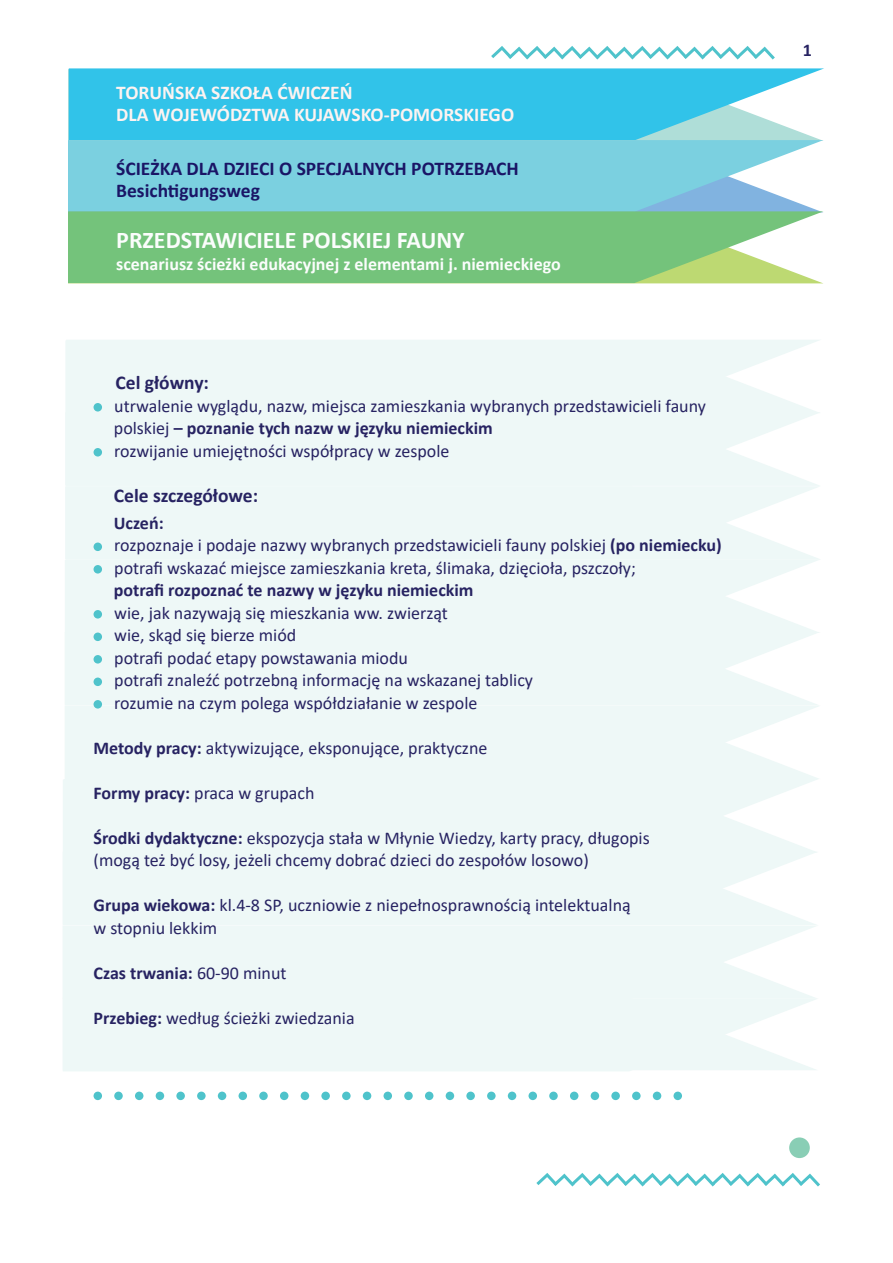
<style>
.page{position:relative;width:893px;height:1263px;background:#fff}
.page>*{position:absolute;margin:0;border:0;box-sizing:border-box;transform-origin:0 0}
.t1{font:700 24px "Calibri";color:#fbfdfc}
.t2{font:700 19.5px/22.5px "Calibri";color:#fdf3f1}
.t3{font:700 19.5px/22.5px "Calibri";color:#1a1566}
.t4{font:700 19.5px "Calibri";color:#272362}
.t5{font:18px/22.5px "Calibri";color:#272362}
.t6{font:700 18px "Calibri";color:#272362}
.t7{font:700 18px "Calibri";color:#fbfdfc}
.s1{font-weight:700}
.s2{font-weight:400}
</style>
<div class="page">
<div style="left:64px;top:779px;width:754px;height:73px;background:#eef8f7"></div>
<div style="left:63px;top:852px;width:754px;height:72px;background:#eef8f7"></div>
<div style="left:63px;top:926px;width:753px;height:72px;background:#eef8f7"></div>
<div style="left:63px;top:999px;width:753px;height:72px;background:#eef8f7"></div>
<div style="left:66px;top:559px;width:754px;height:73px;background:#eef8f7"></div>
<div style="left:65px;top:632px;width:754px;height:73px;background:#eef8f7"></div>
<div style="left:65px;top:706px;width:754px;height:73px;background:#eef8f7"></div>
<div style="left:66px;top:340px;width:753px;height:72px;background:#eef8f7"></div>
<div style="left:65px;top:412px;width:755px;height:73px;background:#eef8f7"></div>
<div style="left:65px;top:486px;width:754px;height:73px;background:#eef8f7"></div>
<div style="left:94px;top:403px;width:8px;height:8px;background:#4fc3cb;border-radius:50%"></div>
<div style="left:94px;top:448px;width:8px;height:8px;background:#4fc3cb;border-radius:50%"></div>
<div style="left:94px;top:542px;width:8px;height:9px;background:#4fc3cb;border-radius:50%"></div>
<div style="left:94px;top:565px;width:8px;height:8px;background:#4fc3cb;border-radius:50%"></div>
<div style="left:94px;top:610px;width:8px;height:8px;background:#4fc3cb;border-radius:50%"></div>
<div style="left:94px;top:632px;width:8px;height:9px;background:#4fc3cb;border-radius:50%"></div>
<div style="left:94px;top:655px;width:8px;height:8px;background:#4fc3cb;border-radius:50%"></div>
<div style="left:94px;top:677px;width:8px;height:9px;background:#4fc3cb;border-radius:50%"></div>
<div style="left:94px;top:700px;width:8px;height:8px;background:#4fc3cb;border-radius:50%"></div>
<div style="left:94px;top:1091px;width:8px;height:9px;background:#4fc3cb;border-radius:50%"></div>
<svg style="left:114px;top:1091px;width:9px;height:9px"></svg>
<div style="left:135px;top:1091px;width:8px;height:9px;background:#4fc3cb;border-radius:50%"></div>
<div style="left:156px;top:1091px;width:8px;height:9px;background:#4fc3cb;border-radius:50%"></div>
<div style="left:176px;top:1091px;width:9px;height:9px;background:#4fc3cb;border-radius:50%"></div>
<div style="left:197px;top:1091px;width:9px;height:9px;background:#4fc3cb;border-radius:50%"></div>
<div style="left:218px;top:1091px;width:8px;height:9px;background:#4fc3cb;border-radius:50%"></div>
<div style="left:239px;top:1091px;width:8px;height:9px;background:#4fc3cb;border-radius:50%"></div>
<svg style="left:259px;top:1091px;width:9px;height:9px"></svg>
<div style="left:280px;top:1091px;width:8px;height:9px;background:#4fc3cb;border-radius:50%"></div>
<div style="left:301px;top:1091px;width:8px;height:9px;background:#4fc3cb;border-radius:50%"></div>
<div style="left:321px;top:1091px;width:9px;height:9px;background:#4fc3cb;border-radius:50%"></div>
<div style="left:342px;top:1091px;width:9px;height:9px;background:#4fc3cb;border-radius:50%"></div>
<div style="left:363px;top:1091px;width:8px;height:9px;background:#4fc3cb;border-radius:50%"></div>
<div style="left:383px;top:1091px;width:9px;height:9px;background:#4fc3cb;border-radius:50%"></div>
<svg style="left:404px;top:1091px;width:9px;height:9px"></svg>
<div style="left:425px;top:1091px;width:8px;height:9px;background:#4fc3cb;border-radius:50%"></div>
<div style="left:446px;top:1091px;width:8px;height:9px;background:#4fc3cb;border-radius:50%"></div>
<div style="left:466px;top:1091px;width:9px;height:9px;background:#4fc3cb;border-radius:50%"></div>
<div style="left:487px;top:1091px;width:9px;height:9px;background:#4fc3cb;border-radius:50%"></div>
<div style="left:508px;top:1091px;width:8px;height:9px;background:#4fc3cb;border-radius:50%"></div>
<div style="left:528px;top:1091px;width:9px;height:9px;background:#4fc3cb;border-radius:50%"></div>
<svg style="left:549px;top:1091px;width:9px;height:9px"></svg>
<div style="left:570px;top:1091px;width:8px;height:9px;background:#4fc3cb;border-radius:50%"></div>
<div style="left:591px;top:1091px;width:8px;height:9px;background:#4fc3cb;border-radius:50%"></div>
<div style="left:611px;top:1091px;width:9px;height:9px;background:#4fc3cb;border-radius:50%"></div>
<div style="left:632px;top:1091px;width:9px;height:9px;background:#4fc3cb;border-radius:50%"></div>
<div style="left:653px;top:1091px;width:8px;height:9px;background:#4fc3cb;border-radius:50%"></div>
<div style="left:673px;top:1091px;width:9px;height:9px;background:#4fc3cb;border-radius:50%"></div>
<svg style="left:69px;top:68px;width:755px;height:72px;background:#47c8e9"></svg>
<div style="left:789px;top:1137px;width:21px;height:21px;background:#89ceb5;border-radius:50%"></div>
<svg style="left:68px;top:140px;width:755px;height:71px;background:#83d1e1"></svg>
<svg style="left:68px;top:211px;width:755px;height:72px;background:#81c883"></svg>
<svg style="left:536px;top:1173px;width:284px;height:14px"></svg>
<svg style="left:491px;top:46px;width:284px;height:14px"></svg>
<p class="t2" style="left:116px;top:81px;width:399px">TORUŃSKA SZKOŁA ĆWICZEŃ<br>DLA WOJEWÓDZTWA KUJAWSKO-POMORSKIEGO</p>
<p class="t3" style="left:116px;top:157px;width:404px">ŚCIEŻKA DLA DZIECI O SPECJALNYCH POTRZEBACH<br>Besichtigungsweg</p>
<h1 class="t1" style="left:116px;top:223px;width:350px">PRZEDSTAWICIELE POLSKIEJ FAUNY</h1>
<p class="t7" style="left:116px;top:251px;width:446px">scenariusz ścieżki edukacyjnej z elementami j. niemieckiego</p>
<p class="t4" style="left:116px;top:369px;width:95px">Cel główny:</p>
<p class="t5" style="left:114px;top:394px;width:594px">utrwalenie wyglądu, nazw, miejsca zamieszkania wybranych przedstawicieli fauny polskiej <span class="s1">– poznanie tych nazw w języku niemieckim<br></span>rozwijanie umiejętności współpracy w zespole</p>
<p class="t4" style="left:114px;top:481px;width:146px">Cele szczegółowe:</p>
<p class="t5" style="left:114px;top:511px;width:609px"><span class="s1">Uczeń:<br></span>rozpoznaje i podaje nazwy wybranych przedstawicieli fauny polskiej <span class="s1">(po niemiecku) </span>potrafi wskazać miejsce zamieszkania kreta, ślimaka, dzięcioła, pszczoły;</p>
<p class="t6" style="left:114px;top:577px;width:361px">potrafi rozpoznać te nazwy w języku niemieckim</p>
<p class="t5" style="left:114px;top:601px;width:420px">wie, jak nazywają się mieszkania ww. zwierząt<br>wie, skąd się bierze miód<br>potrafi podać etapy powstawania miodu<br>potrafi znaleźć potrzebną informację na wskazanej tablicy rozumie na czym polega współdziałanie w zespole</p>
<p class="t5" style="left:94px;top:736px;width:395px"><span class="s1">Metody pracy:</span> aktywizujące, eksponujące, praktyczne</p>
<p class="t5" style="left:94px;top:781px;width:223px"><span class="s1">Formy pracy:</span> praca w grupach</p>
<p class="t5" style="left:94px;top:826px;width:558px"><span class="s1">Środki dydaktyczne:</span> ekspozycja stała w Młynie Wiedzy, karty pracy, długopis (mogą też być losy, jeżeli chcemy dobrać dzieci do zespołów losowo)</p>
<p class="t5" style="left:94px;top:893px;width:539px"><span class="s1">Grupa wiekowa:</span> kl.4-8 SP, uczniowie z niepełnosprawnością intelektualną w stopniu lekkim</p>
<p class="t6" style="left:94px;top:960px;width:194px">Czas trwania: <span class="s2">60-90 minut</span></p>
<p class="t5" style="left:94px;top:1006px;width:263px"><span class="s1">Przebieg:</span> według ścieżki zwiedzania</p>
<p class="t6" style="left:803px;top:37px;width:11px">1</p>
</div>
